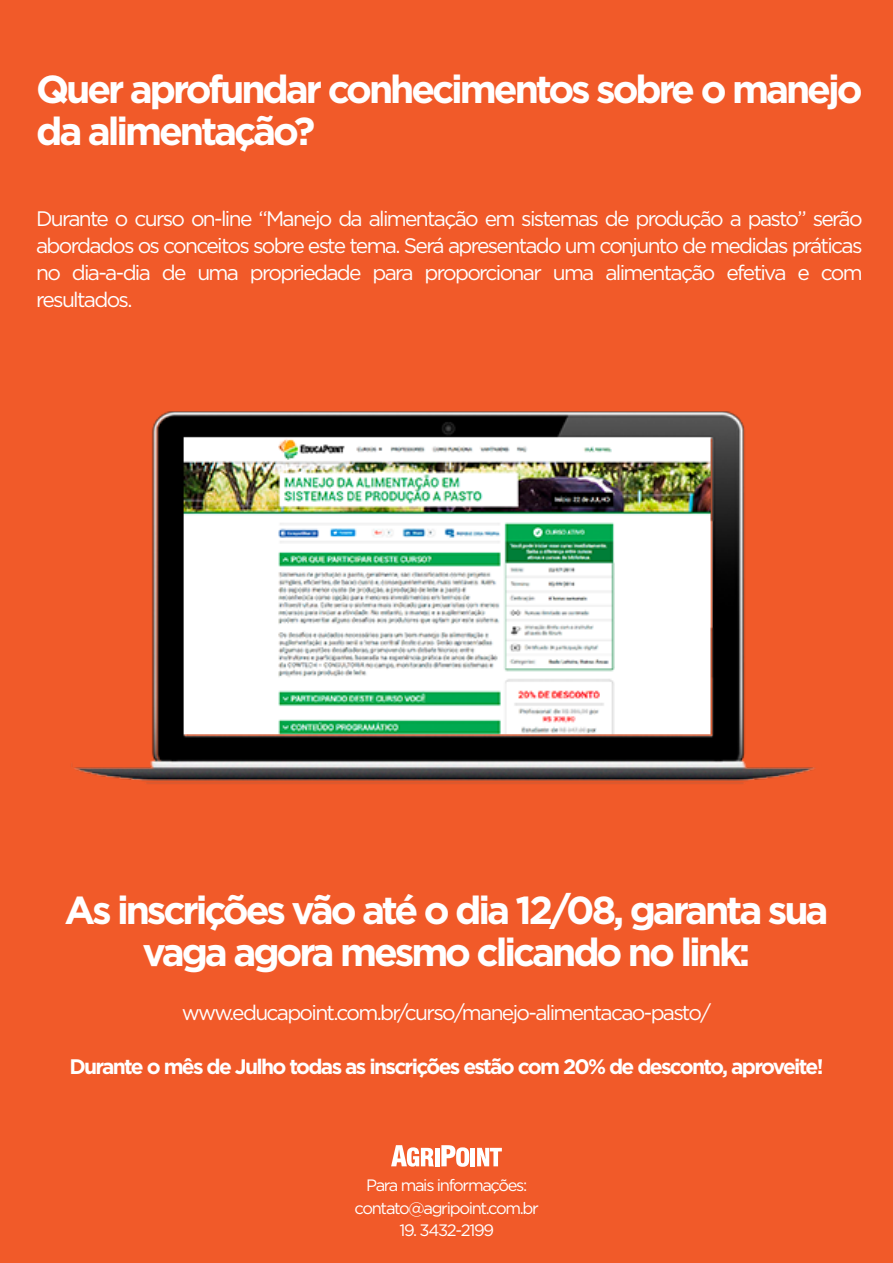
<style>
.page{position:relative;width:893px;height:1263px;background:#f15a29}
.page>*{position:absolute;margin:0;border:0;box-sizing:border-box;transform-origin:0 0}
.t1{font:700 39px/42px "Gotham";letter-spacing:-.08em;color:#fff}
.t2{font:21px/27px "Gotham";letter-spacing:-.08em;color:#fff;text-align:justify}
.t3{font:700 21px "Gotham";letter-spacing:-.08em;color:#fff}
.t4{font:16.5px/22.5px "Gotham";letter-spacing:-.08em;color:#fff;text-align:center}
</style>
<div class="page">
<img style="left:71px;top:411px;width:744px;height:373px">
<svg style="left:391px;top:1145px;width:43px;height:22px"></svg>
<hr style="left:435px;top:1148px;width:4px;height:18px;background:#fff">
<svg style="left:441px;top:1145px;width:28px;height:22px"></svg>
<hr style="left:471px;top:1148px;width:4px;height:18px;background:#fff">
<svg style="left:477px;top:1148px;width:25px;height:18px"></svg>
<h1 class="t1" style="left:36px;top:68px;width:828px">Quer aprofundar conhecimentos sobre o manejo da alimentação?</h1>
<p class="t2" style="left:36px;top:205px;width:828px">Durante o curso on-line “Manejo da alimentação em sistemas de produção a pasto” serão abordados os conceitos sobre este tema. Será apresentado um conjunto de medidas práticas no dia-a-dia de uma propriedade para proporcionar uma alimentação efetiva e com resultados.</p>
<h1 class="t1" style="left:64px;top:889px;width:766px;text-align:center">As inscrições vão até o dia 12/08, garanta sua vaga agora mesmo clicando no link:</h1>
<p class="t2" style="left:182px;top:999px;width:531px">www.educapoint.com.br/curso/manejo-alimentacao-pasto/</p>
<p class="t3" style="left:69px;top:1053px;width:756px">Durante o mês de Julho todas as inscrições estão com 20% de desconto, aproveite!</p>
<p class="t4" style="left:355px;top:1174px;width:186px">Para mais informações: contato@agripoint.com.br</p>
<p class="t4" style="left:399px;top:1219px;width:96px">19. 3432-2199</p>
</div>
